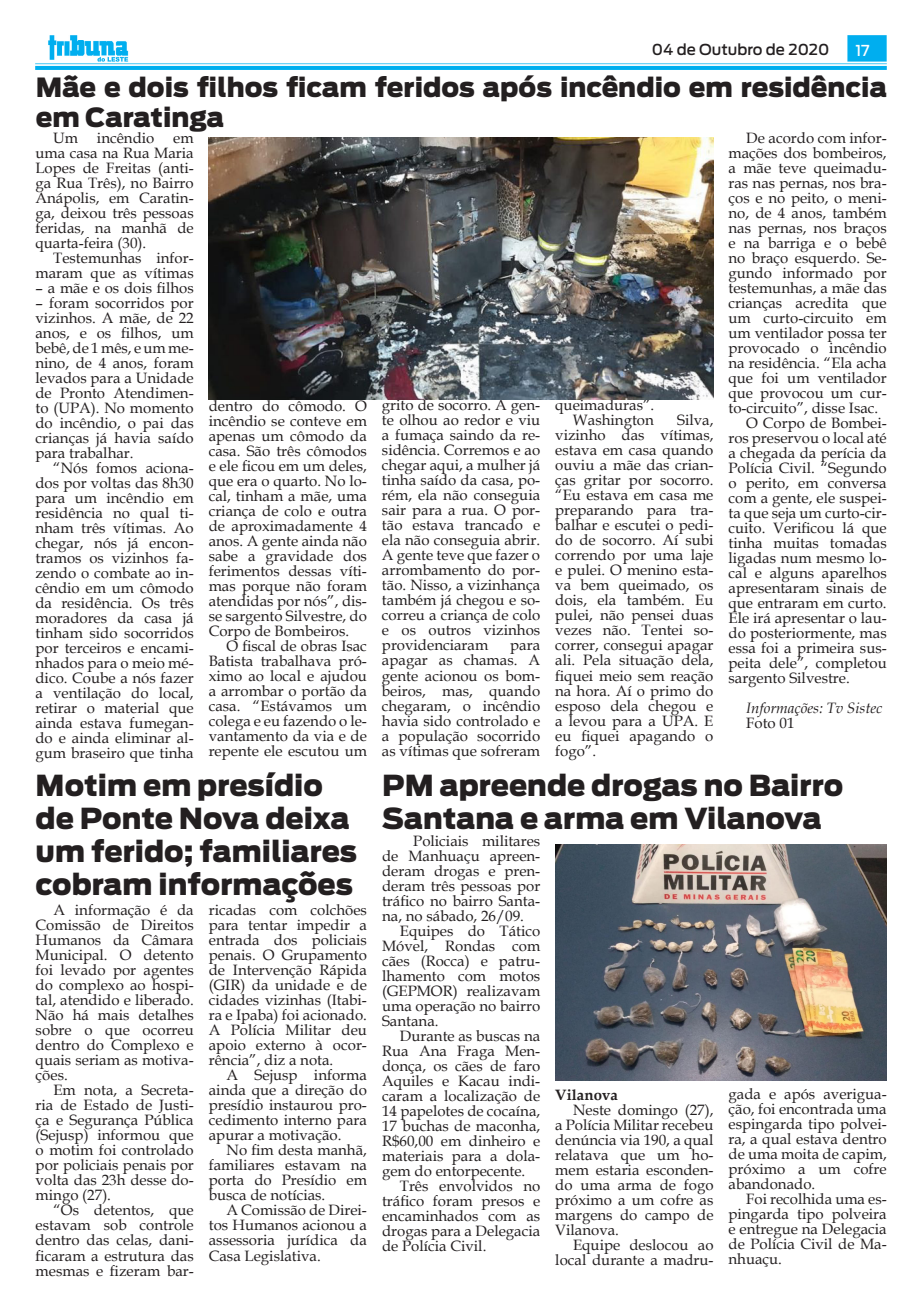
<style>
.page{position:relative;width:922px;height:1312px;background:#fff}
.page>*{position:absolute;margin:0;border:0;box-sizing:border-box;transform-origin:0 0}
.t1{font:900 28.75px/33.1px "Antenna";color:#231f20}
.t2{font:900 26.25px/30.1px "Antenna";color:#231f20}
.Tribuna_Texto_-_Book{font:15px/15px "Book Antiqua";color:#231f20;text-align:justify}
.Tribuna_Texto_-_Book-2{font:italic 15px "Book Antiqua";color:#231f20}
.t3{font:500 15px "Antenna";color:#231f20}
.Tribuna_Texto_-_Book-3{font:700 15px "Book Antiqua";color:#231f20}
.t4{font:500 15px "Antenna";color:#fff}
</style>
<div class="page">
<img style="left:35px;top:35px;width:851px;height:34px">
<img style="left:209px;top:137px;width:504px;height:262px">
<img style="left:555px;top:844px;width:331px;height:236px">
<p class="t3" style="left:651px;top:41px;width:179px">04 de Outubro de 2020</p>
<p class="t4" style="left:855px;top:41px;width:16px">17</p>
<p class="t2" style="left:36px;top:73px;width:852px">Mãe e dois filhos ficam feridos após incêndio em residência em Caratinga</p>
<p class="Tribuna_Texto_-_Book" style="left:53px;top:130px;width:26px">Um</p>
<p class="Tribuna_Texto_-_Book" style="left:97px;top:130px;width:59px">incêndio</p>
<p class="Tribuna_Texto_-_Book" style="left:728px;top:130px;width:160px;text-indent:18px">De acordo com infor&shy;mações dos bombeiros, a mãe teve queimadu&shy;ras nas pernas, nos bra&shy;ços e no peito, o meni&shy;no, de 4 anos, também nas pernas, nos braços e na barriga e o bebê no braço esquerdo. Se&shy;gundo informado por testemunhas, a mãe das crianças acredita que um curto-circuito em um ventilador possa ter provocado o incêndio na residência. “Ela acha que foi um ventilador que provocou um cur&shy;to-circuito”, disse Isac.</p>
<p class="Tribuna_Texto_-_Book" style="left:728px;top:415px;width:160px;text-indent:18px">O Corpo de Bombei&shy;ros preservou o local até a chegada da perícia da Polícia Civil. “Segundo o perito, em conversa com a gente, ele suspei&shy;ta que seja um curto-cir&shy;cuito. Verificou lá que tinha muitas tomadas ligadas num mesmo lo&shy;cal e alguns aparelhos apresentaram sinais de que entraram em curto.<br>Ele irá apresentar o lau&shy;do posteriormente, mas essa foi a primeira sus&shy;peita dele”, completou sargento Silvestre.</p>
<p class="Tribuna_Texto_-_Book-2" style="left:746px;top:697px;width:137px">Informações: Tv Sistec</p>
<p class="Tribuna_Texto_-_Book" style="left:746px;top:715px;width:50px">Foto 01</p>
<p class="Tribuna_Texto_-_Book" style="left:35px;top:130px;width:160px;text-indent:138px">em uma casa na Rua Maria Lopes de Freitas (anti&shy;ga Rua Três), no Bairro Anápolis, em Caratin&shy;ga, deixou três pessoas feridas, na manhã de quarta-feira (30).</p>
<p class="Tribuna_Texto_-_Book" style="left:35px;top:250px;width:160px;text-align:right">Testemunhas infor&shy;maram que as vítimas</p>
<p class="Tribuna_Texto_-_Book" style="left:35px;top:280px;width:160px">– a mãe e os dois filhos</p>
<p class="Tribuna_Texto_-_Book" style="left:35px;top:295px;width:160px">– foram socorridos por vizinhos. A mãe, de 22 anos, e os filhos, um bebê, de 1 mês, e um me&shy;nino, de 4 anos, foram levados para a Unidade de Pronto Atendimen&shy;to (UPA). No momento do incêndio, o pai das crianças já havia saído para trabalhar.</p>
<p class="Tribuna_Texto_-_Book" style="left:35px;top:460px;width:160px;text-indent:18px">“Nós fomos aciona&shy;dos por voltas das 8h30 para um incêndio em residência no qual ti&shy;nham três vítimas. Ao chegar, nós já encon&shy;tramos os vizinhos fa&shy;zendo o combate ao in&shy;cêndio em um cômodo da residência. Os três moradores da casa já tinham sido socorridos por terceiros e encami&shy;nhados para o meio mé&shy;dico. Coube a nós fazer a ventilação do local, retirar o material que ainda estava fumegan&shy;do e ainda eliminar al&shy;gum braseiro que tinha</p>
<p class="Tribuna_Texto_-_Book" style="left:382px;top:397px;width:160px">grito de socorro. A gen&shy;te olhou ao redor e viu a fumaça saindo da re&shy;sidência. Corremos e ao chegar aqui, a mulher já tinha saído da casa, po&shy;rém, ela não conseguia sair para a rua. O por&shy;tão estava trancado e ela não conseguia abrir.<br>A gente teve que fazer o arrombamento do por&shy;tão. Nisso, a vizinhança também já chegou e so&shy;correu a criança de colo e os outros vizinhos providenciaram</p>
<p class="Tribuna_Texto_-_Book" style="left:555px;top:397px;width:100px">queimaduras”.</p>
<p class="Tribuna_Texto_-_Book" style="left:573px;top:412px;width:82px">Washington</p>
<p class="Tribuna_Texto_-_Book" style="left:209px;top:397px;width:160px">dentro do cômodo. O incêndio se conteve em apenas um cômodo da casa. São três cômodos e ele ficou em um deles, que era o quarto. No lo&shy;cal, tinham a mãe, uma criança de colo e outra de aproximadamente 4 anos. A gente ainda não sabe a gravidade dos ferimentos dessas víti&shy;mas porque não foram atendidas por nós”, dis&shy;se sargento Silvestre, do Corpo de Bombeiros.</p>
<p class="Tribuna_Texto_-_Book" style="left:209px;top:637px;width:160px;text-indent:18px">O fiscal de obras Isac Batista trabalhava pró&shy;ximo ao local e ajudou a arrombar o portão da casa. “Estávamos um colega e eu fazendo o le&shy;vantamento da via e de repente ele escutou um</p>
<p class="Tribuna_Texto_-_Book" style="left:555px;top:412px;width:160px;text-indent:122px">Silva, vizinho das vítimas, estava em casa quando ouviu a mãe das crian&shy;ças gritar por socorro. “Eu estava em casa me preparando para tra&shy;balhar e escutei o pedi&shy;do de socorro. Aí subi correndo por uma laje e pulei. O menino esta&shy;va bem queimado, os dois, ela também. Eu pulei, não pensei duas vezes não. Tentei so&shy;correr, consegui apagar ali. Pela situação dela, fiquei meio sem reação na hora. Aí o primo do esposo dela chegou e a levou para a UPA. E eu fiquei apagando o fogo”.</p>
<p class="Tribuna_Texto_-_Book" style="left:382px;top:637px;width:160px;text-indent:128px">para apagar as chamas. A gente acionou os bom&shy;beiros, mas, quando chegaram, o incêndio havia sido controlado e a população socorrido as vítimas que sofreram</p>
<p class="t1" style="left:36px;top:769px;width:323px">Motim em presídio de Ponte Nova deixa um ferido; familiares cobram informações</p>
<p class="t1" style="left:382px;top:769px;width:462px">PM apreende drogas no Bairro<br>Santana e arma em Vilanova</p>
<p class="Tribuna_Texto_-_Book" style="left:382px;top:832px;width:160px;text-indent:31px">Policiais militares de Manhuaçu apreen&shy;deram drogas e pren&shy;deram três pessoas por tráfico no bairro Santa&shy;na, no sábado, 26/09.</p>
<p class="Tribuna_Texto_-_Book" style="left:382px;top:922px;width:160px;text-indent:18px">Equipes do Tático Móvel, Rondas com cães (Rocca) e patru&shy;lhamento com motos (GEPMOR) realizavam uma operação no bairro Santana.</p>
<p class="Tribuna_Texto_-_Book" style="left:382px;top:1027px;width:160px;text-indent:18px">Durante as buscas na Rua Ana Fraga Men&shy;donça, os cães de faro Aquiles e Kacau indi&shy;caram a localização de 14 papelotes de cocaína, 17 buchas de maconha, R$60,00 em dinheiro e materiais para a dola&shy;gem do entorpecente.</p>
<p class="Tribuna_Texto_-_Book" style="left:382px;top:1177px;width:160px;text-indent:18px">Três envolvidos no tráfico foram presos e encaminhados com as drogas para a Delegacia de Polícia Civil.</p>
<p class="Tribuna_Texto_-_Book" style="left:36px;top:902px;width:160px;text-indent:18px">A informação é da Comissão de Direitos Humanos da Câmara Municipal. O detento foi levado por agentes do complexo ao hospi&shy;tal, atendido e liberado.<br>Não há mais detalhes sobre o que ocorreu dentro do Complexo e quais seriam as motiva&shy;ções.</p>
<p class="Tribuna_Texto_-_Book" style="left:36px;top:1082px;width:160px;text-indent:18px">Em nota, a Secreta&shy;ria de Estado de Justi&shy;ça e Segurança Pública (Sejusp) informou que o motim foi controlado por policiais penais por volta das 23h desse do&shy;mingo (27).</p>
<p class="Tribuna_Texto_-_Book" style="left:36px;top:1202px;width:160px;text-indent:18px">“Os detentos, que estavam sob controle dentro das celas, dani&shy;ficaram a estrutura das mesmas e fizeram bar-</p>
<p class="Tribuna_Texto_-_Book" style="left:209px;top:902px;width:160px">ricadas com colchões para tentar impedir a entrada dos policiais penais. O Grupamento de Intervenção Rápida (GIR) da unidade e de cidades vizinhas (Itabi&shy;ra e Ipaba) foi acionado.<br>A Polícia Militar deu apoio externo à ocor&shy;rência”, diz a nota.</p>
<p class="Tribuna_Texto_-_Book" style="left:209px;top:1067px;width:160px;text-indent:18px">A Sejusp informa ainda que a direção do presídio instaurou pro&shy;cedimento interno para apurar a motivação.</p>
<p class="Tribuna_Texto_-_Book" style="left:209px;top:1142px;width:160px;text-indent:18px">No fim desta manhã, familiares estavam na porta do Presídio em busca de notícias.</p>
<p class="Tribuna_Texto_-_Book" style="left:209px;top:1202px;width:160px;text-indent:18px">A Comissão de Direi&shy;tos Humanos acionou a assessoria jurídica da Casa Legislativa.</p>
<p class="Tribuna_Texto_-_Book" style="left:728px;top:1085px;width:160px">gada e após averigua&shy;ção, foi encontrada uma espingarda tipo polvei&shy;ra, a qual estava dentro de uma moita de capim, próximo a um cofre abandonado.</p>
<p class="Tribuna_Texto_-_Book" style="left:728px;top:1190px;width:160px;text-indent:18px">Foi recolhida uma es&shy;pingarda tipo polveira e entregue na Delegacia de Polícia Civil de Ma&shy;nhuaçu.</p>
<p class="Tribuna_Texto_-_Book-3" style="left:555px;top:1084px;width:64px">Vilanova</p>
<p class="Tribuna_Texto_-_Book" style="left:555px;top:1101px;width:160px;text-indent:18px">Neste domingo (27), a Polícia Militar recebeu denúncia via 190, a qual relatava que um ho&shy;mem estaria esconden&shy;do uma arma de fogo próximo a um cofre as margens do campo de Vilanova.</p>
<p class="Tribuna_Texto_-_Book" style="left:555px;top:1236px;width:160px;text-align:right">Equipe deslocou ao local durante a madru-</p>
</div>
